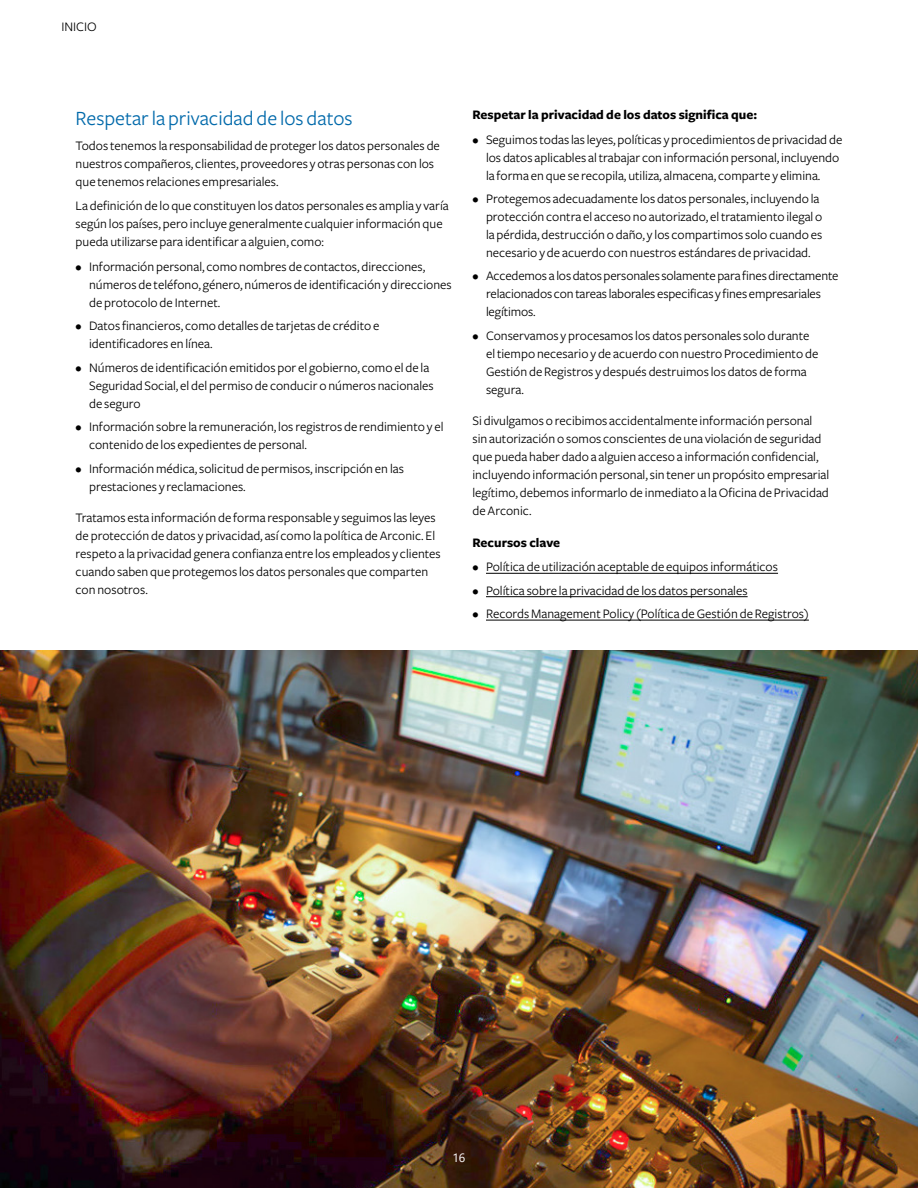
<style>
.page{position:relative;width:918px;height:1188px;background:#fff}
.page>*{position:absolute;margin:0;border:0;box-sizing:border-box;transform-origin:0 0}
.t1{font:21px "Freight Sans";color:#0069aa}
.t2{font:13.5px/18px "Freight Sans";color:#000}
.t3{font:700 13.5px "Freight Sans";color:#000}
.t4{font:12px "Segoe UI";color:#fff}
</style>
<div class="page">
<img style="left:0;top:650px;width:918px;height:538px">
<hr style="left:486px;top:573px;width:292px;height:1px;background:#000">
<hr style="left:486px;top:596px;width:262px;height:1px;background:#000">
<hr style="left:486px;top:620px;width:323px;height:1px;background:#000">
<p class="t2" style="left:61px;top:18px;width:37px">INICIO</p>
<h1 class="t1" style="left:76px;top:107px;width:279px">Respetar la privacidad de los datos</h1>
<p class="t2" style="left:76px;top:136px;width:366px">Todos tenemos la responsabilidad de proteger los datos personales de nuestros compañeros, clientes, proveedores y otras personas con los que tenemos relaciones empresariales.</p>
<p class="t2" style="left:76px;top:197px;width:375px">La definición de lo que constituyen los datos personales es amplia y varía según los países, pero incluye generalmente cualquier información que pueda utilizarse para identificar a alguien, como:</p>
<p class="t2" style="left:89px;top:258px;width:364px;text-indent:-14px">• Información personal, como nombres de contactos, direcciones, números de teléfono, género, números de identificación y direcciones de protocolo de Internet.</p>
<p class="t2" style="left:89px;top:317px;width:292px;text-indent:-14px">• Datos financieros, como detalles de tarjetas de crédito e identificadores en línea.</p>
<p class="t2" style="left:89px;top:359px;width:346px;text-indent:-14px">• Números de identificación emitidos por el gobierno, como el de la<br>Seguridad Social, el del permiso de conducir o números nacionales de seguro</p>
<p class="t2" style="left:89px;top:418px;width:356px;text-indent:-14px">• Información sobre la remuneración, los registros de rendimiento y el contenido de los expedientes de personal.</p>
<p class="t2" style="left:89px;top:459px;width:316px;text-indent:-14px">• Información médica, solicitud de permisos, inscripción en las prestaciones y reclamaciones.</p>
<p class="t2" style="left:76px;top:509px;width:367px">Tratamos esta información de forma responsable y seguimos las leyes de protección de datos y privacidad, así como la política de Arconic. El respeto a la privacidad genera confianza entre los empleados y clientes cuando saben que protegemos los datos personales que comparten con nosotros.</p>
<p class="t3" style="left:472px;top:107px;width:286px">Respetar la privacidad de los datos significa que:</p>
<p class="t2" style="left:486px;top:130px;width:358px;text-indent:-14px">• Seguimos todas las leyes, políticas y procedimientos de privacidad de los datos aplicables al trabajar con información personal, incluyendo la forma en que se recopila, utiliza, almacena, comparte y elimina.</p>
<p class="t2" style="left:486px;top:190px;width:338px;text-indent:-14px">• Protegemos adecuadamente los datos personales, incluyendo la protección contra el acceso no autorizado, el tratamiento ilegal o la pérdida, destrucción o daño, y los compartimos solo cuando es necesario y de acuerdo con nuestros estándares de privacidad.</p>
<p class="t2" style="left:486px;top:267px;width:354px;text-indent:-14px">• Accedemos a los datos personales solamente para fines directamente relacionados con tareas laborales especificas y fines empresariales legítimos.</p>
<p class="t2" style="left:486px;top:327px;width:334px;text-indent:-14px">• Conservamos y procesamos los datos personales solo durante el tiempo necesario y de acuerdo con nuestro Procedimiento de Gestión de Registros y después destruimos los datos de forma segura.</p>
<p class="t2" style="left:472px;top:412px;width:358px">Si divulgamos o recibimos accidentalmente información personal sin autorización o somos conscientes de una violación de seguridad que pueda haber dado a alguien acceso a información confidencial, incluyendo información personal, sin tener un propósito empresarial legítimo, debemos informarlo de inmediato a la Oficina de Privacidad de Arconic.</p>
<p class="t3" style="left:472px;top:535px;width:89px">Recursos clave</p>
<p class="t2" style="left:472px;top:558px;width:307px">• Política de utilización aceptable de equipos informáticos</p>
<p class="t2" style="left:472px;top:582px;width:277px">• Política sobre la privacidad de los datos personales</p>
<p class="t2" style="left:472px;top:605px;width:338px">• Records Management Policy (Política de Gestión de Registros)</p>
<p class="t4" style="left:453px;top:1147px;width:14px">16</p>
</div>
